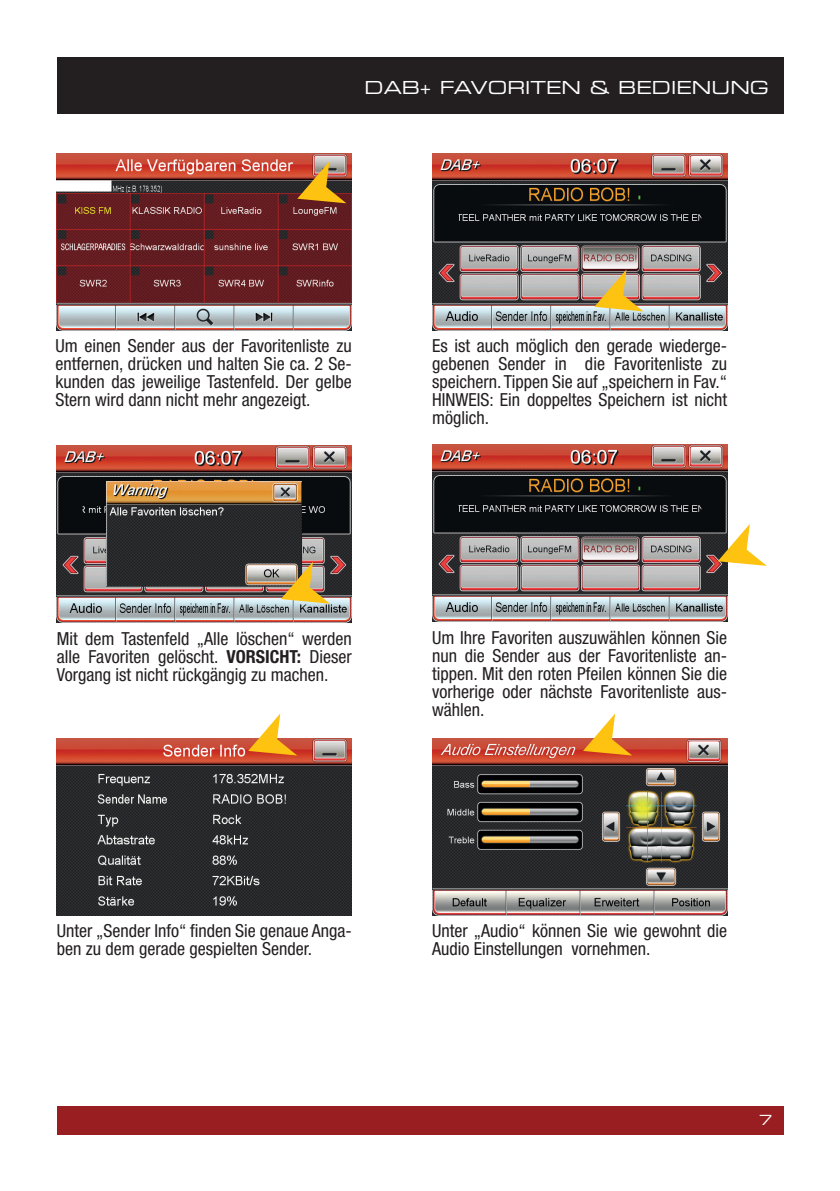
<style>
.page{position:relative;width:840px;height:1191px;background:#fff}
.page>*{position:absolute;margin:0;border:0;box-sizing:border-box;transform-origin:0 0}
.t1{font:condensed 18px/18px "Helvetica Neue";color:#231f20;text-align:justify}
.t2{font:18px "Eurostile Extended Two";color:#fff}
.t3{font:14px "Eurostile Extended Two";color:#fff}
.s1{font-weight:700}
</style>
<div class="page">
<div style="left:57px;top:1106px;width:725px;height:28px;background:#981e21"></div>
<div style="left:57px;top:57px;width:725px;height:56px;background:#231f20"></div>
<img style="left:57px;top:153px;width:294px;height:177px">
<img style="left:432px;top:153px;width:294px;height:177px">
<img style="left:432px;top:445px;width:294px;height:177px">
<img style="left:57px;top:445px;width:294px;height:177px">
<img style="left:57px;top:738px;width:294px;height:177px">
<img style="left:432px;top:738px;width:294px;height:177px">
<svg style="left:297px;top:161px;width:49px;height:42px"></svg>
<svg style="left:594px;top:269px;width:49px;height:42px"></svg>
<svg style="left:717px;top:524px;width:49px;height:42px"></svg>
<svg style="left:281px;top:561px;width:49px;height:42px"></svg>
<svg style="left:248px;top:713px;width:49px;height:42px"></svg>
<svg style="left:582px;top:713px;width:49px;height:42px"></svg>
<p class="t2" style="left:364px;top:75px;width:406px">DAB+ FAVORITEN &amp; BEDIENUNG</p>
<p class="t1" style="left:55px;top:337px;width:298px">Um einen Sender aus der Favoritenliste zu entfernen, drücken und halten Sie ca. 2 Se&shy;kunden das jeweilige Tastenfeld. Der gelbe Stern wird dann nicht mehr angezeigt.</p>
<p class="t1" style="left:432px;top:337px;width:296px">Es ist auch möglich den gerade wiederge&shy;gebenen Sender in die Favoritenliste zu speichern. Tippen Sie auf „speichern in Fav.“ HINWEIS: Ein doppeltes Speichern ist nicht möglich.</p>
<p class="t1" style="left:57px;top:629px;width:296px">Mit dem Tastenfeld „Alle löschen“ werden alle Favoriten gelöscht. <span class="s1">VORSICHT:</span> Dieser Vorgang ist nicht rückgängig zu machen.</p>
<p class="t1" style="left:432px;top:629px;width:296px">Um Ihre Favoriten auszuwählen können Sie nun die Sender aus der Favoritenliste an&shy;tippen. Mit den roten Pfeilen können Sie die vorherige oder nächste Favoritenliste aus&shy;wählen.</p>
<p class="t1" style="left:57px;top:922px;width:296px">Unter „Sender Info“ finden Sie genaue Anga&shy;ben zu dem gerade gespielten Sender.</p>
<p class="t1" style="left:432px;top:922px;width:296px">Unter „Audio“ können Sie wie gewohnt die<br>Audio Einstellungen vornehmen.</p>
<p class="t3" style="left:758px;top:1110px;width:15px">7</p>
</div>
